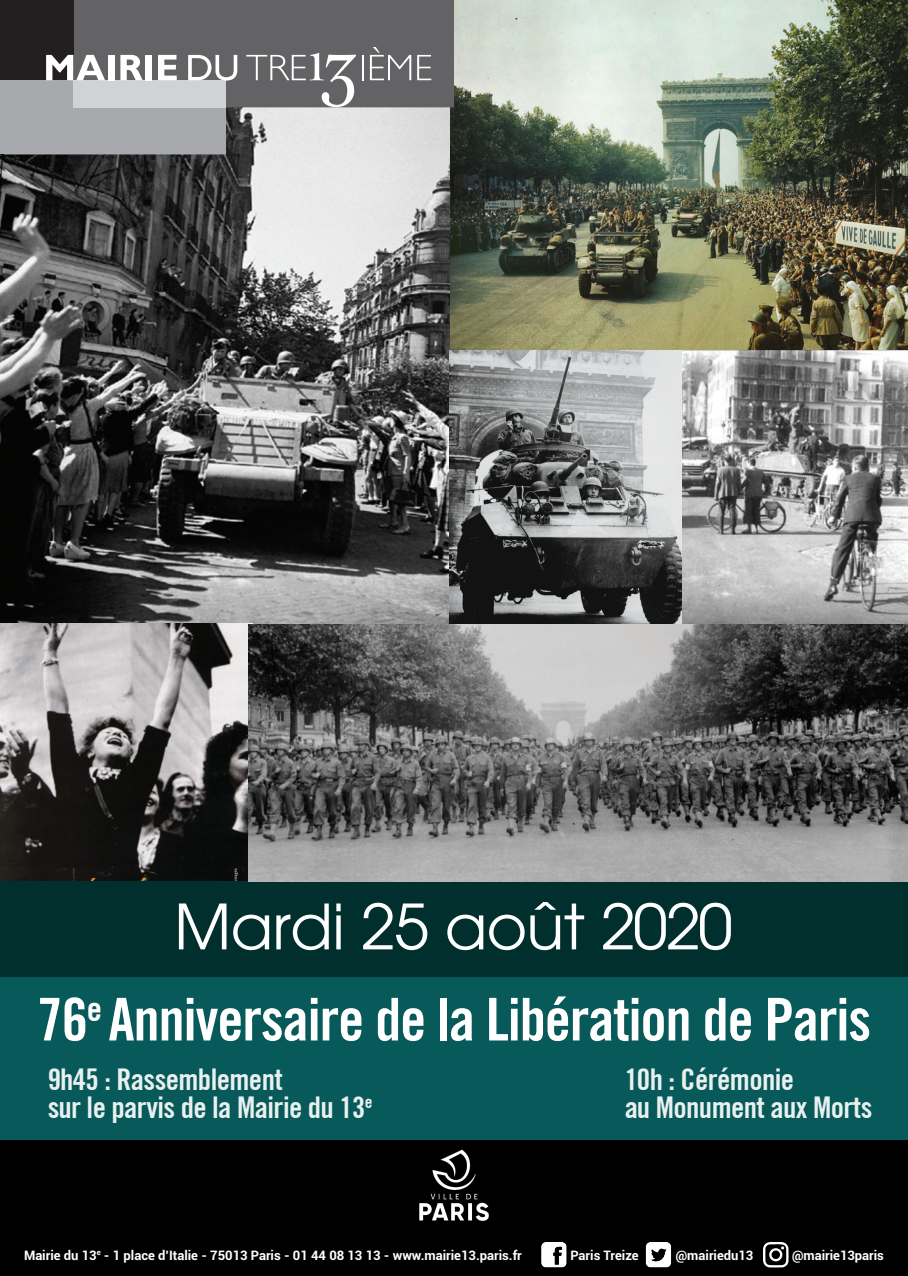
<style>
.page{position:relative;width:908px;height:1276px;background:#fff}
.page>*{position:absolute;margin:0;border:0;box-sizing:border-box;transform-origin:0 0}
.t1{font:62px "Avant Garde";letter-spacing:-.01em;color:#fff}
.t2{font:700 condensed 59px "Trade Gothic No.20";letter-spacing:-.02em;color:#fff}
.t3{font:700 condensed 30px/28px "Trade Gothic No.20";letter-spacing:-.02em;color:#fff}
.t4{font:700 13px "Roboto";color:#fff}
</style>
<div class="page">
<img style="left:0;top:154px;width:450px;height:470px">
<img style="left:450px;top:0;width:457px;height:351px">
<img style="left:449px;top:350px;width:237px;height:274px">
<img style="left:0;top:624px;width:248px;height:257px">
<img style="left:682px;top:351px;width:225px;height:273px">
<div style="left:0;top:881px;width:907px;height:95px;background:#002f2e"></div>
<div style="left:0;top:977px;width:907px;height:165px;background:#085959"></div>
<div style="left:0;top:1140px;width:907px;height:136px;background:#000"></div>
<img style="left:419px;top:1149px;width:70px;height:72px">
<div style="left:0;top:0;width:74px;height:80px;background:#231f20"></div>
<div style="left:0;top:80px;width:73px;height:74px;background:#a8a9ad"></div>
<svg style="left:46px;top:0;width:408px;height:154px;background:#8d8d90"></svg>
<svg style="left:541px;top:1242px;width:25px;height:25px"></svg>
<svg style="left:645px;top:1242px;width:26px;height:25px"></svg>
<svg style="left:763px;top:1242px;width:25px;height:25px"></svg>
<img style="left:248px;top:624px;width:659px;height:257px">
<h1 class="t1" style="left:174px;top:889px;width:559px">Mardi 25 août 2020</h1>
<h2 class="t2" style="left:37px;top:983px;width:835px">76<sup>e</sup> Anniversaire de la Libération de Paris</h2>
<h3 class="t3" style="left:47px;top:1064px;width:326px">9h45 : Rassemblement<br>sur le parvis de la Mairie du 13<sup>e</sup></h3>
<h3 class="t3" style="left:624px;top:1065px;width:249px">10h : Cérémonie<br>au Monument aux Morts</h3>
<p class="t4" style="left:24px;top:1245px;width:499px">Mairie du 13<sup>e</sup> - 1 place d’Italie - 75013 Paris - 01 44 08 13 13 - www.mairie13.paris.fr</p>
<p class="t4" style="left:570px;top:1245px;width:70px">Paris Treize</p>
<p class="t4" style="left:675px;top:1246px;width:79px">@mairiedu13</p>
<p class="t4" style="left:791px;top:1245px;width:93px">@mairie13paris</p>
</div>
